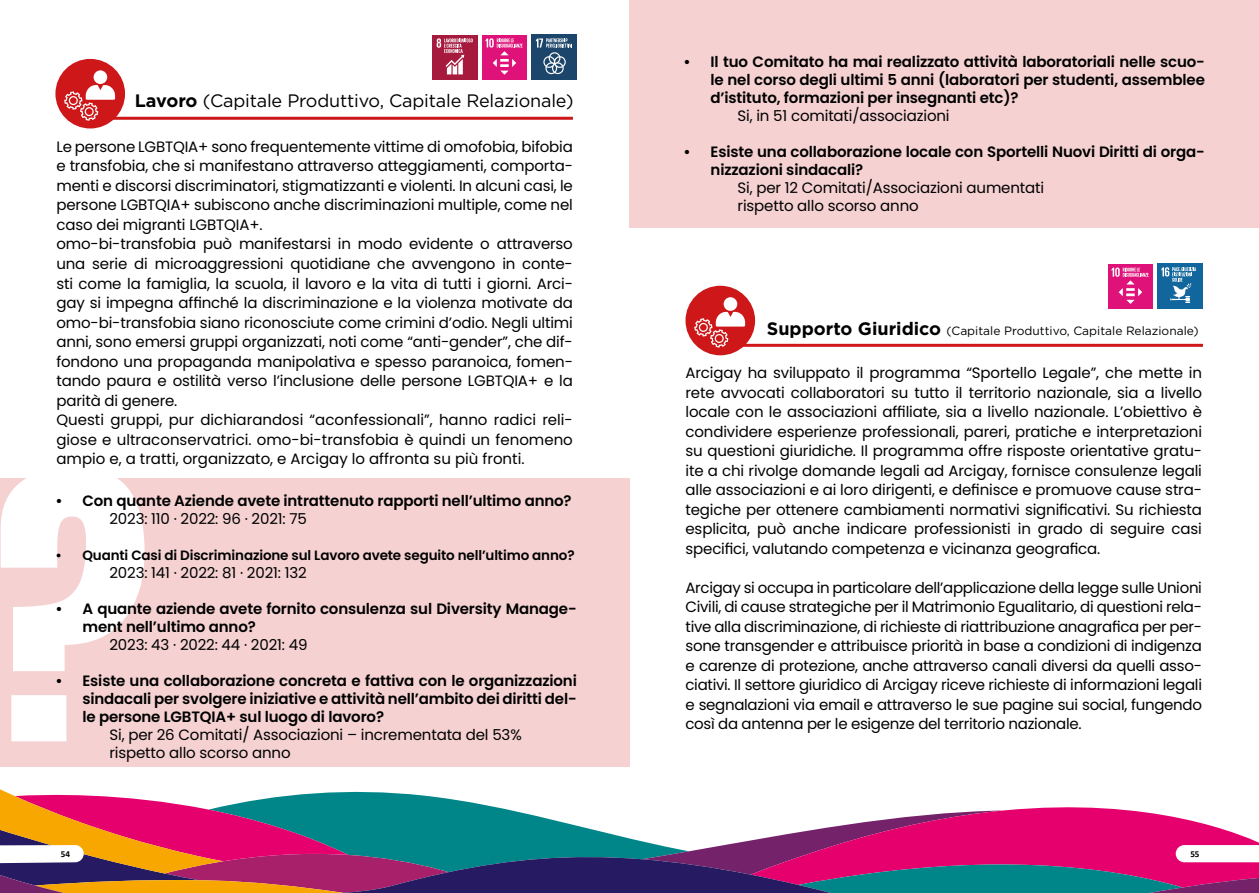
<style>
.page{position:relative;width:1259px;height:893px;background:#fff}
.page>*{position:absolute;margin:0;border:0;box-sizing:border-box;transform-origin:0 0}
.t1{font:316.2px "Anton";color:#fff}
.t2{font:18px "Gotham";letter-spacing:-.01em;color:#000}
.t3{font:15px/19.5px "Poppins";letter-spacing:-.01em;color:#000}
.t4{font:600 15px/18px "Poppins";letter-spacing:-.01em;color:#000;text-align:justify}
.t5{font:600 13.5px "Poppins";letter-spacing:-.01em;color:#000}
.t6{font:12px "Gotham";color:#000}
.t7{font:700 9.15px "Calibri";color:#000}
.s1{font-weight:700}
.s2{font-weight:700;font-size:18px}
</style>
<div class="page">
<svg style="left:0;top:789px;width:1259px;height:104px"></svg>
<div style="left:0;top:479px;width:629px;height:288px;background:#f5d1d1"></div>
<div style="left:629px;top:0;width:630px;height:227px;background:#f5d1d1"></div>
<hr style="left:110px;top:117px;width:463px;height:3px;background:#cd1719">
<div style="left:55px;top:59px;width:70px;height:69px;background:#cd1719;border-radius:50%"></div>
<div style="left:94px;top:70px;width:13px;height:14px;background:#fff;border-radius:50%"></div>
<svg style="left:64px;top:85px;width:51px;height:36px"></svg>
<div style="left:432px;top:35px;width:45px;height:45px;background:#a61a3e"></div>
<svg style="left:436px;top:38px;width:37px;height:36px"></svg>
<div style="left:482px;top:35px;width:45px;height:44px;background:#df127a"></div>
<svg style="left:485px;top:38px;width:37px;height:37px"></svg>
<div style="left:532px;top:35px;width:45px;height:45px;background:#1b456a"></div>
<svg style="left:536px;top:38px;width:36px;height:36px"></svg>
<hr style="left:736px;top:344px;width:467px;height:3px;background:#cd1719">
<div style="left:685px;top:286px;width:70px;height:69px;background:#cd1719;border-radius:50%"></div>
<div style="left:723px;top:297px;width:14px;height:14px;background:#fff;border-radius:50%"></div>
<svg style="left:694px;top:312px;width:51px;height:36px"></svg>
<div style="left:1108px;top:264px;width:45px;height:45px;background:#df127a"></div>
<svg style="left:1111px;top:268px;width:37px;height:36px"></svg>
<div style="left:1158px;top:264px;width:45px;height:45px;background:#10669d"></div>
<svg style="left:1161px;top:267px;width:35px;height:36px"></svg>
<p class="t2" style="left:135px;top:89px;width:440px"><span class="s1">Lavoro</span> (Capitale Produttivo, Capitale Relazionale)</p>
<p class="t3" style="left:56px;top:137px;width:518px">Le persone LGBTQIA+ sono frequentemente vittime di omofobia, bifobia e transfobia, che si manifestano attraverso atteggiamenti, comporta&shy;menti e discorsi discriminatori, stigmatizzanti e violenti. In alcuni casi, le persone LGBTQIA+ subiscono anche discriminazioni multiple, come nel caso dei migranti LGBTQIA+.<br>omo-bi-transfobia può manifestarsi in modo evidente o attraverso una serie di microaggressioni quotidiane che avvengono in conte&shy;sti come la famiglia, la scuola, il lavoro e la vita di tutti i giorni. Arci&shy;gay si impegna affinché la discriminazione e la violenza motivate da omo-bi-transfobia siano riconosciute come crimini d’odio. Negli ultimi anni, sono emersi gruppi organizzati, noti come “anti-gender”, che dif&shy;fondono una propaganda manipolativa e spesso paranoica, fomen&shy;tando paura e ostilità verso l’inclusione delle persone LGBTQIA+ e la parità di genere.<br>Questi gruppi, pur dichiarandosi “aconfessionali”, hanno radici reli&shy;giose e ultraconservatrici. omo-bi-transfobia è quindi un fenomeno ampio e, a tratti, organizzato, e Arcigay lo affronta su più fronti.</p>
<h1 class="t1" style="left:-7px;top:447px;width:157px">?</h1>
<p class="t4" style="left:55px;top:492px;width:518px">• Con quante Aziende avete intrattenuto rapporti nell’ultimo anno?</p>
<p class="t3" style="left:109px;top:509px;width:199px">2023: 110 · 2022: 96 · 2021: 75</p>
<p class="t5" style="left:55px;top:548px;width:521px">• Quanti Casi di Discriminazione sul Lavoro avete seguito nell’ultimo anno?</p>
<p class="t3" style="left:109px;top:563px;width:199px">2023: 141 · 2022: 81 · 2021: 132</p>
<p class="t4" style="left:82px;top:600px;width:496px;text-indent:-27px">• A quante aziende avete fornito consulenza sul Diversity Manage&shy;ment nell’ultimo anno?</p>
<p class="t3" style="left:109px;top:635px;width:199px">2023: 43 · 2022: 44 · 2021: 49</p>
<p class="t4" style="left:82px;top:672px;width:496px;text-indent:-27px">• Esiste una collaborazione concreta e fattiva con le organizzazioni sindacali per svolgere iniziative e attività nell’ambito dei diritti del&shy;le persone LGBTQIA+ sul luogo di lavoro?</p>
<p class="t3" style="left:109px;top:726px;width:414px;line-height:18px">Si, per 26 Comitati/ Associazioni – incrementata del 53% rispetto allo scorso anno</p>
<p class="t4" style="left:710px;top:53px;width:496px;text-indent:-27px">• Il tuo Comitato ha mai realizzato attività laboratoriali nelle scuo&shy;le nel corso degli ultimi 5 anni (laboratori per studenti, assemblee d’istituto, formazioni per insegnanti etc)?</p>
<p class="t3" style="left:737px;top:106px;width:213px">Si, in 51 comitati/associazioni</p>
<p class="t4" style="left:710px;top:143px;width:496px;text-indent:-27px">• Esiste una collaborazione locale con Sportelli Nuovi Diritti di orga&shy;nizzazioni sindacali?</p>
<p class="t3" style="left:737px;top:179px;width:308px;line-height:18px">Si, per 12 Comitati/Associazioni aumentati rispetto allo scorso anno</p>
<p class="t6" style="left:767px;top:323px;width:433px"><span class="s2">Supporto Giuridico</span> (Capitale Produttivo, Capitale Relazionale)</p>
<p class="t3" style="left:685px;top:363px;width:518px;text-align:justify">Arcigay ha sviluppato il programma “Sportello Legale”, che mette in rete avvocati collaboratori su tutto il territorio nazionale, sia a livello locale con le associazioni affiliate, sia a livello nazionale. L’obiettivo è condividere esperienze professionali, pareri, pratiche e interpretazioni su questioni giuridiche. Il programma offre risposte orientative gratu&shy;ite a chi rivolge domande legali ad Arcigay, fornisce consulenze legali alle associazioni e ai loro dirigenti, e definisce e promuove cause stra&shy;tegiche per ottenere cambiamenti normativi significativi. Su richiesta esplicita, può anche indicare professionisti in grado di seguire casi specifici, valutando competenza e vicinanza geografica.</p>
<p class="t3" style="left:685px;top:578px;width:518px;text-align:justify">Arcigay si occupa in particolare dell’applicazione della legge sulle Unioni Civili, di cause strategiche per il Matrimonio Egualitario, di questioni rela&shy;tive alla discriminazione, di richieste di riattribuzione anagrafica per per&shy;sone transgender e attribuisce priorità in base a condizioni di indigenza e carenze di protezione, anche attraverso canali diversi da quelli asso&shy;ciativi. Il settore giuridico di Arcigay riceve richieste di informazioni legali e segnalazioni via email e attraverso le sue pagine sui social, fungendo così da antenna per le esigenze del territorio nazionale.</p>
<p class="t7" style="left:61px;top:848px;width:11px">54</p>
<p class="t7" style="left:1190px;top:848px;width:11px">55</p>
</div>
